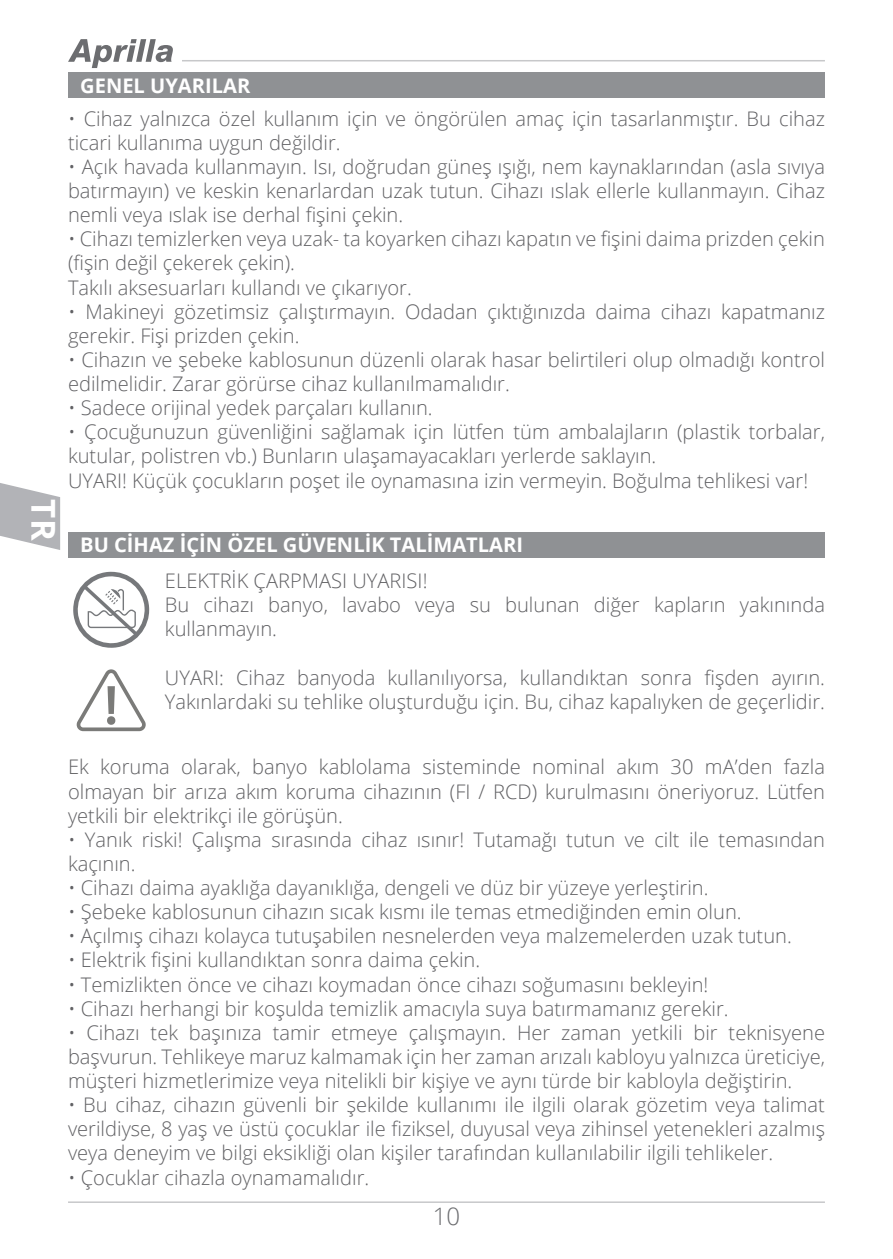
<style>
.page{position:relative;width:893px;height:1259px;background:#fff}
.page>*{position:absolute;margin:0;border:0;box-sizing:border-box;transform-origin:0 0}
.t1{font:700 33px "Open Sans";color:#fff}
.t2{font:300 24px "Open Sans";color:#6c6d70}
.t3{font:300 20.1px/24px "Open Sans";color:#616164}
.t4{font:700 20.1px "Open Sans";color:#fff}
</style>
<div class="page">
<hr style="left:182px;top:60px;width:643px;height:1px;background:#c7c8ca">
<hr style="left:68px;top:1201px;width:757px;height:2px;background:#c7c8ca">
<svg style="left:68px;top:39px;width:105px;height:29px"></svg>
<svg style="left:0;top:483px;width:60px;height:67px"></svg>
<div style="left:68px;top:72px;width:757px;height:26px;background:#8f9194"></div>
<div style="left:68px;top:532px;width:757px;height:25px;background:#8f9194"></div>
<svg style="left:73px;top:571px;width:77px;height:77px"></svg>
<svg style="left:76px;top:669px;width:70px;height:62px"></svg>
<h1 class="t1" style="left:67px;top:499px;width:42px;rotate:90deg">TR</h1>
<p class="t4" style="left:80px;top:71px;width:172px">GENEL UYARILAR</p>
<p class="t3" style="left:68px;top:106px;width:758px">• Cihaz yalnızca özel kullanım için ve öngörülen amaç için tasarlanmıştır. Bu cihaz ticari kullanıma uygun değildir.</p>
<p class="t3" style="left:68px;top:154px;width:758px;text-align:justify">• Açık havada kullanmayın. Isı, doğrudan güneş ışığı, nem kaynaklarından (asla sıvıya batırmayın) ve keskin kenarlardan uzak tutun. Cihazı ıslak ellerle kullanmayın. Cihaz nemli veya ıslak ise derhal fişini çekin.</p>
<p class="t3" style="left:68px;top:226px;width:758px">• Cihazı temizlerken veya uzak- ta koyarken cihazı kapatın ve fişini daima prizden çekin (fişin değil çekerek çekin).<br>Takılı aksesuarları kullandı ve çıkarıyor.</p>
<p class="t3" style="left:68px;top:299px;width:758px">• Makineyi gözetimsiz çalıştırmayın. Odadan çıktığınızda daima cihazı kapatmanız gerekir. Fişi prizden çekin.</p>
<p class="t3" style="left:68px;top:347px;width:758px">• Cihazın ve şebeke kablosunun düzenli olarak hasar belirtileri olup olmadığı kontrol edilmelidir. Zarar görürse cihaz kullanılmamalıdır.</p>
<p class="t3" style="left:68px;top:395px;width:366px">• Sadece orijinal yedek parçaları kullanın.</p>
<p class="t3" style="left:68px;top:419px;width:758px">• Çocuğunuzun güvenliğini sağlamak için lütfen tüm ambalajların (plastik torbalar, kutular, polistren vb.) Bunların ulaşamayacakları yerlerde saklayın.<br>UYARI! Küçük çocukların poşet ile oynamasına izin vermeyin. Boğulma tehlikesi var!</p>
<p class="t4" style="left:80px;top:531px;width:444px">BU CİHAZ İÇİN ÖZEL GÜVENLİK TALİMATLARI</p>
<p class="t3" style="left:165px;top:568px;width:661px">ELEKTRİK ÇARPMASI UYARISI!<br>Bu cihazı banyo, lavabo veya su bulunan diğer kapların yakınında kullanmayın.</p>
<p class="t3" style="left:165px;top:664px;width:661px">UYARI: Cihaz banyoda kullanılıyorsa, kullandıktan sonra fişden ayırın.<br>Yakınlardaki su tehlike oluşturduğu için. Bu, cihaz kapalıyken de geçerlidir.</p>
<p class="t3" style="left:68px;top:754px;width:758px;text-align:justify">Ek koruma olarak, banyo kablolama sisteminde nominal akım 30 mA’den fazla olmayan bir arıza akım koruma cihazının (FI / RCD) kurulmasını öneriyoruz. Lütfen yetkili bir elektrikçi ile görüşün.</p>
<p class="t3" style="left:68px;top:827px;width:758px">• Yanık riski! Çalışma sırasında cihaz ısınır! Tutamağı tutun ve cilt ile temasından kaçının.</p>
<p class="t3" style="left:68px;top:875px;width:642px">• Cihazı daima ayaklığa dayanıklığa, dengeli ve düz bir yüzeye yerleştirin.</p>
<p class="t3" style="left:68px;top:899px;width:675px">• Şebeke kablosunun cihazın sıcak kısmı ile temas etmediğinden emin olun.</p>
<p class="t3" style="left:68px;top:923px;width:725px">• Açılmış cihazı kolayca tutuşabilen nesnelerden veya malzemelerden uzak tutun.</p>
<p class="t3" style="left:68px;top:947px;width:414px">• Elektrik fişini kullandıktan sonra daima çekin.</p>
<p class="t3" style="left:68px;top:971px;width:642px">• Temizlikten önce ve cihazı koymadan önce cihazı soğumasını bekleyin!</p>
<p class="t3" style="left:68px;top:996px;width:662px">• Cihazı herhangi bir koşulda temizlik amacıyla suya batırmamanız gerekir.</p>
<p class="t3" style="left:68px;top:1020px;width:758px;text-align:justify">• Cihazı tek başınıza tamir etmeye çalışmayın. Her zaman yetkili bir teknisyene başvurun. Tehlikeye maruz kalmamak için her zaman arızalı kabloyu yalnızca üreticiye, müşteri hizmetlerimize veya nitelikli bir kişiye ve aynı türde bir kabloyla değiştirin.</p>
<p class="t3" style="left:68px;top:1092px;width:758px;text-align:justify">• Bu cihaz, cihazın güvenli bir şekilde kullanımı ile ilgili olarak gözetim veya talimat verildiyse, 8 yaş ve üstü çocuklar ile fiziksel, duyusal veya zihinsel yetenekleri azalmış veya deneyim ve bilgi eksikliği olan kişiler tarafından kullanılabilir ilgili tehlikeler.</p>
<p class="t3" style="left:68px;top:1164px;width:303px">• Çocuklar cihazla oynamamalıdır.</p>
<p class="t2" style="left:433px;top:1200px;width:29px">10</p>
</div>
